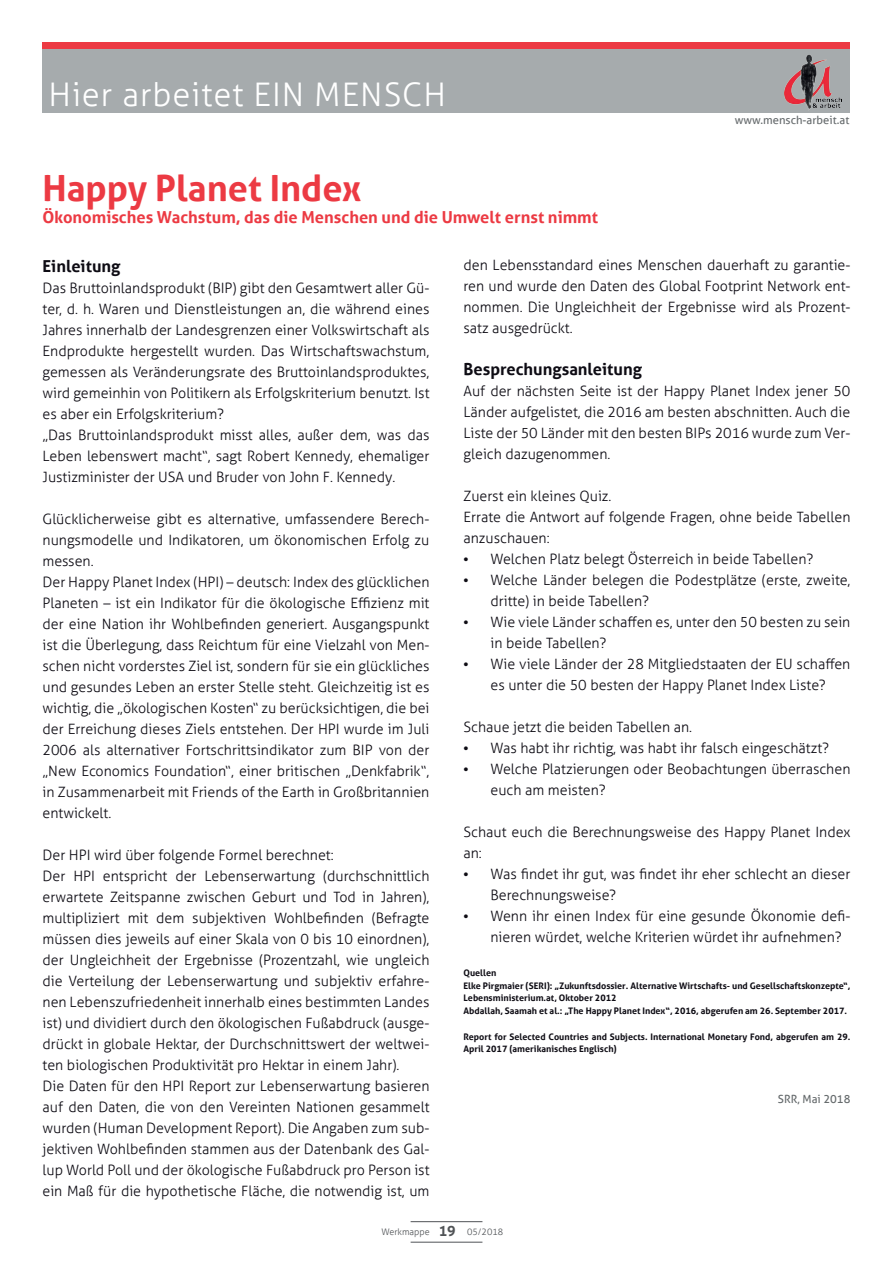
<style>
.page{position:relative;width:893px;height:1263px;background:#fff}
.page>*{position:absolute;margin:0;border:0;box-sizing:border-box;transform-origin:0 0}
.t1{font:700 36px "Aller";color:#ec3a43}
.t2{font:300 32.55px "Aller";letter-spacing:.03em;color:#fff}
.t3{font:700 16.5px "Aller";color:#ec3a43}
.t4{font:700 16.5px "Aller";color:#0e0c14}
.t5{font:300 14.25px/21px "Aller";color:#0e0c14}
.t6{font:11.25px "Aller";color:#666b6d}
.t7{font:700 9px/12.8px "Aller";color:#0e0c14}
.t8{font:300 9px "Aller";color:#505356}
.s1{font-family:"Myriad Pro";font-weight:400;font-size:18px}
.s2{font-weight:700;font-size:14.25px}
</style>
<div class="page">
<hr style="left:411px;top:1221px;width:71px;height:1px;background:#505356">
<hr style="left:411px;top:1242px;width:71px;height:1px;background:#505356">
<div style="left:43px;top:49px;width:807px;height:64px;background:#a6abad"></div>
<div style="left:43px;top:43px;width:807px;height:6px;background:#ec3a43"></div>
<img style="left:785px;top:55px;width:57px;height:55px">
<h2 class="t2" style="left:48px;top:75px;width:399px">Hier arbeitet EIN MENSCH</h2>
<h1 class="t1" style="left:43px;top:166px;width:320px">Happy Planet Index</h1>
<p class="t3" style="left:43px;top:207px;width:557px">Ökonomisches Wachstum, das die Menschen und die Umwelt ernst nimmt</p>
<p class="t6" style="left:735px;top:113px;width:116px">www.mensch-arbeit.at</p>
<p class="t4" style="left:43px;top:255px;width:79px">Einleitung</p>
<p class="t5" style="left:43px;top:277px;width:388px">Das Bruttoinlandsprodukt (BIP) gibt den Gesamtwert aller Gü&shy;ter, d. h. Waren und Dienstleistungen an, die während eines Jahres innerhalb der Landesgrenzen einer Volkswirtschaft als Endprodukte hergestellt wurden. Das Wirtschaftswachstum, gemessen als Veränderungsrate des Bruttoinlandsproduktes, wird gemeinhin von Politikern als Erfolgskriterium benutzt. Ist es aber ein Erfolgskriterium?<br>„Das Bruttoinlandsprodukt misst alles, außer dem, was das Leben lebenswert macht“, sagt Robert Kennedy, ehemaliger Justizminister der USA und Bruder von John F. Kennedy.</p>
<p class="t5" style="left:43px;top:508px;width:388px">Glücklicherweise gibt es alternative, umfassendere Berech&shy;nungsmodelle und Indikatoren, um ökonomischen Erfolg zu messen.<br>Der Happy Planet Index (HPI) – deutsch: Index des glücklichen Planeten – ist ein Indikator für die ökologische Effizienz mit der eine Nation ihr Wohlbefinden generiert. Ausgangspunkt ist die Überlegung, dass Reichtum für eine Vielzahl von Men&shy;schen nicht vorderstes Ziel ist, sondern für sie ein glückliches und gesundes Leben an erster Stelle steht. Gleichzeitig ist es wichtig, die „ökologischen Kosten“ zu berücksichtigen, die bei der Erreichung dieses Ziels entstehen. Der HPI wurde im Juli 2006 als alternativer Fortschrittsindikator zum BIP von der „New Economics Foundation“, einer britischen „Denkfabrik“, in Zusammenarbeit mit Friends of the Earth in Großbritannien entwickelt.</p>
<p class="t5" style="left:43px;top:844px;width:388px">Der HPI wird über folgende Formel berechnet:<br>Der HPI entspricht der Lebenserwartung (durchschnittlich erwartete Zeitspanne zwischen Geburt und Tod in Jahren), multipliziert mit dem subjektiven Wohlbefinden (Befragte müssen dies jeweils auf einer Skala von 0 bis 10 einordnen), der Ungleichheit der Ergebnisse (Prozentzahl, wie ungleich die Verteilung der Lebenserwartung und subjektiv erfahre&shy;nen Lebenszufriedenheit innerhalb eines bestimmten Landes ist) und dividiert durch den ökologischen Fußabdruck (ausge&shy;drückt in globale Hektar, der Durchschnittswert der weltwei&shy;ten biologischen Produktivität pro Hektar in einem Jahr).<br>Die Daten für den HPI Report zur Lebenserwartung basieren auf den Daten, die von den Vereinten Nationen gesammelt wurden (Human Development Report). Die Angaben zum sub&shy;jektiven Wohlbefinden stammen aus der Datenbank des Gal&shy;lup World Poll und der ökologische Fußabdruck pro Person ist ein Maß für die hypothetische Fläche, die notwendig ist, um</p>
<p class="t5" style="left:463px;top:255px;width:388px;text-align:justify">den Lebensstandard eines Menschen dauerhaft zu garantie&shy;ren und wurde den Daten des Global Footprint Network ent&shy;nommen. Die Ungleichheit der Ergebnisse wird als Prozent&shy;satz ausgedrückt.</p>
<p class="t4" style="left:463px;top:359px;width:180px">Besprechungsanleitung</p>
<p class="t5" style="left:463px;top:380px;width:388px;text-align:justify">Auf der nächsten Seite ist der Happy Planet Index jener 50<br>Länder aufgelistet, die 2016 am besten abschnitten. Auch die Liste der 50 Länder mit den besten BIPs 2016 wurde zum Ver&shy;gleich dazugenommen.</p>
<p class="t5" style="left:463px;top:485px;width:388px">Zuerst ein kleines Quiz.<br>Errate die Antwort auf folgende Fragen, ohne beide Tabellen anzuschauen:</p>
<p class="t5" style="left:463px;top:548px;width:351px"><span class="s1">•</span> Welchen Platz belegt Österreich in beide Tabellen?</p>
<p class="t5" style="left:490px;top:569px;width:361px;text-indent:-27px"><span class="s1">•</span> Welche Länder belegen die Podestplätze (erste, zweite, dritte) in beide Tabellen?</p>
<p class="t5" style="left:490px;top:611px;width:361px;text-indent:-27px"><span class="s1">•</span> Wie viele Länder schaffen es, unter den 50 besten zu sein in beide Tabellen?</p>
<p class="t5" style="left:463px;top:653px;width:388px;text-align:center"><span class="s1">•</span> Wie viele Länder der 28 Mitgliedstaaten der EU schaffen es unter die 50 besten der Happy Planet Index Liste?</p>
<p class="t5" style="left:463px;top:716px;width:230px">Schaue jetzt die beiden Tabellen an.</p>
<p class="t5" style="left:463px;top:737px;width:367px"><span class="s1">•</span> Was habt ihr richtig, was habt ihr falsch eingeschätzt?</p>
<p class="t5" style="left:490px;top:758px;width:361px;text-indent:-27px"><span class="s1">•</span> Welche Platzierungen oder Beobachtungen überraschen euch am meisten?</p>
<p class="t5" style="left:463px;top:821px;width:388px">Schaut euch die Berechnungsweise des Happy Planet Index an:</p>
<p class="t5" style="left:490px;top:863px;width:361px;text-indent:-27px"><span class="s1">•</span> Was findet ihr gut, was findet ihr eher schlecht an dieser<br>Berechnungsweise?</p>
<p class="t5" style="left:490px;top:905px;width:361px;text-indent:-27px"><span class="s1">•</span> Wenn ihr einen Index für eine gesunde Ökonomie defi&shy;nieren würdet, welche Kriterien würdet ihr aufnehmen?</p>
<p class="t7" style="left:463px;top:966px;width:388px">Quellen<br>Elke Pirgmaier (SERI): „Zukunftsdossier. Alternative Wirtschafts- und Gesellschaftskonzepte“, Lebensministerium.at, Oktober 2012<br>Abdallah, Saamah et al.: „The Happy Planet Index“, 2016, abgerufen am 26. September 2017.</p>
<p class="t7" style="left:463px;top:1030px;width:388px">Report for Selected Countries and Subjects. International Monetary Fond, abgerufen am 29.<br>April 2017 (amerikanisches Englisch)</p>
<p class="t6" style="left:778px;top:1092px;width:74px">SRR, Mai 2018</p>
<p class="t8" style="left:381px;top:1226px;width:123px">Werkmappe <span class="s2">19</span> 05/2018</p>
</div>
